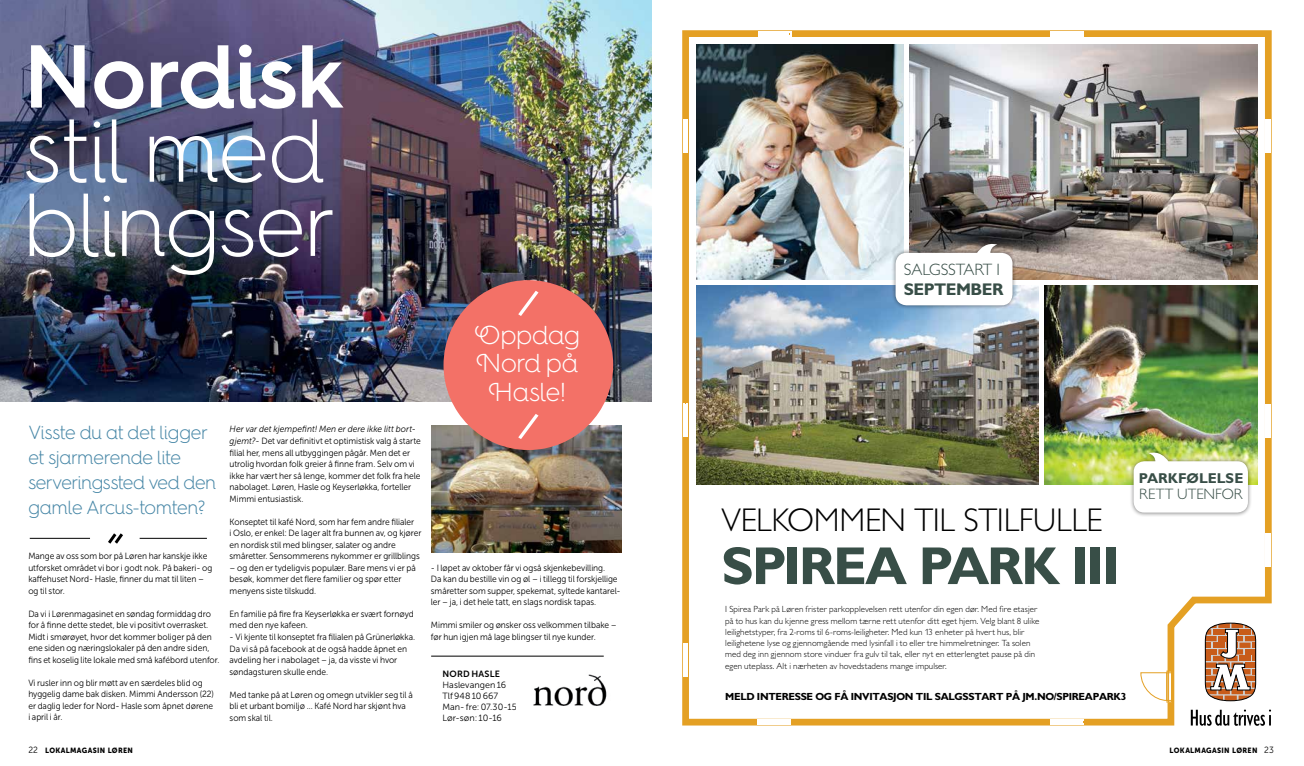
<style>
.page{position:relative;width:1304px;height:766px;background:#fff}
.page>*{position:absolute;margin:0;border:0;box-sizing:border-box;transform-origin:0 0}
.t1{font:300 89.3px/74.1px "Hurme Geometric Sans 4";color:#fff}
.t2{font:600 89.3px "Hurme Geometric Sans 4";color:#fff}
.t3{font:700 53.6px "Gill Sansfor JM";letter-spacing:-.035em;color:#384e47}
.t4{font:300 33px "Gill Sansfor JM";letter-spacing:-.01em;color:#000}
.t5{font:300 26px/28.5px "Hurme Geometric Sans 4";color:#fff;text-align:center}
.t6{font:300 19px/25px "Hurme Geometric Sans 4";letter-spacing:-.01em;color:#4686a6}
.t7{font:700 16.9px "Gill Sansfor JM";letter-spacing:-.03em;color:#384e47}
.t8{font:300 16.5px "Gill Sansfor JM";color:#384e47}
.t9{font:300 15.1px "Gill Sansfor JM";color:#384e47}
.t10{font:700 14.3px "Gill Sansfor JM";color:#384e47}
.t11{font:700 10.4px "Gill Sansfor JM";letter-spacing:-.03em;color:#000}
.t12{font:9px/11.5px "Museo Sans 300";color:#000;scale:.94 1}
.t13{font:9px/11px "Museo Sans 300";color:#000}
.t14{font:9px "Museo Sans 700";letter-spacing:.03em;color:#000}
.t15{font:300 8.9px/11.3px "Gill Sansfor JM";letter-spacing:.01em;color:#000}
.t16{font:7.5px "Museo Sans 900";letter-spacing:.045em;color:#000;scale:.94 1}
.s1{font-style:italic}
.s2{font-family:"Museo Sans 300";font-size:9px}
</style>
<div class="page">
<img style="left:431px;top:425px;width:191px;height:127px">
<img style="left:0;top:0;width:652px;height:402px">
<svg style="left:682px;top:30px;width:590px;height:696px"></svg>
<hr style="left:1269px;top:404px;width:2px;height:33px;background:#fff">
<hr style="left:1265px;top:404px;width:2px;height:33px;background:#fff">
<svg style="left:1268px;top:404px;width:1px;height:33px"></svg>
<svg style="left:1140px;top:671px;width:27px;height:30px"></svg>
<div style="left:1167px;top:670px;width:5px;height:32px;border:1px solid #e4a024"></div>
<div style="left:1167px;top:672px;width:5px;height:28px;border:1px solid #e4a024"></div>
<div style="left:1168px;top:670px;width:4px;height:32px;border:1px solid #e4a024"></div>
<hr style="left:1050px;top:722px;width:33px;height:2px;background:#fff">
<hr style="left:1050px;top:719px;width:33px;height:1px;background:#fff">
<svg style="left:1050px;top:721px;width:33px;height:1px"></svg>
<hr style="left:1050px;top:35px;width:34px;height:2px;background:#fff">
<hr style="left:1050px;top:31px;width:34px;height:2px;background:#fff">
<svg style="left:1050px;top:33px;width:34px;height:2px"></svg>
<hr style="left:757px;top:722px;width:34px;height:2px;background:#fff">
<hr style="left:757px;top:719px;width:34px;height:1px;background:#fff">
<svg style="left:757px;top:721px;width:34px;height:1px"></svg>
<hr style="left:758px;top:35px;width:33px;height:2px;background:#fff">
<hr style="left:758px;top:31px;width:33px;height:2px;background:#fff">
<svg style="left:758px;top:33px;width:33px;height:2px"></svg>
<hr style="left:687px;top:643px;width:1px;height:33px;background:#fff">
<hr style="left:683px;top:643px;width:1px;height:33px;background:#fff">
<svg style="left:685px;top:643px;width:1px;height:33px"></svg>
<hr style="left:687px;top:403px;width:1px;height:34px;background:#fff">
<hr style="left:683px;top:403px;width:1px;height:34px;background:#fff">
<svg style="left:685px;top:403px;width:1px;height:34px"></svg>
<hr style="left:1269px;top:120px;width:2px;height:33px;background:#fff">
<hr style="left:1265px;top:120px;width:2px;height:33px;background:#fff">
<svg style="left:1268px;top:120px;width:1px;height:33px"></svg>
<hr style="left:687px;top:120px;width:1px;height:33px;background:#fff">
<hr style="left:683px;top:120px;width:1px;height:33px;background:#fff">
<svg style="left:685px;top:120px;width:1px;height:33px"></svg>
<hr style="left:1269px;top:533px;width:2px;height:33px;background:#fff">
<hr style="left:1265px;top:533px;width:2px;height:33px;background:#fff">
<svg style="left:1268px;top:533px;width:1px;height:33px"></svg>
<svg style="left:1191px;top:618px;width:80px;height:107px"></svg>
<img style="left:697px;top:286px;width:341px;height:198px">
<img style="left:1044px;top:286px;width:213px;height:198px">
<img style="left:697px;top:44px;width:207px;height:235px">
<img style="left:910px;top:44px;width:347px;height:235px">
<div style="left:891px;top:239px;width:126px;height:70px;background:#000;opacity:.5"></div>
<svg style="left:896px;top:242px;width:116px;height:63px"></svg>
<div style="left:1129px;top:448px;width:123px;height:69px;background:#000;opacity:.5"></div>
<svg style="left:1134px;top:450px;width:114px;height:62px"></svg>
<svg style="left:444px;top:280px;width:169px;height:170px;background:#d56f69"></svg>
<svg style="left:108px;top:533px;width:15px;height:10px"></svg>
<hr style="left:30px;top:538px;width:60px;height:1px;background:#000">
<hr style="left:140px;top:538px;width:67px;height:1px;background:#000">
<hr style="left:431px;top:655px;width:173px;height:1px;background:#000">
<img style="left:533px;top:674px;width:74px;height:32px">
<h1 class="t2" style="left:24px;top:14px;width:321px">Nordisk</h1>
<h1 class="t1" style="left:24px;top:112px;width:313px">stil med blingser</h1>
<h3 class="t6" style="left:28px;top:419px;width:189px">Visste du at det ligger et sjarmerende lite serveringssted ved den gamle Arcus-tomten?</h3>
<p class="t12" style="left:28px;top:550px;width:197px">Mange av oss som bor på Løren har kanskje ikke utforsket området vi bor i godt nok. På bakeri- og kaffehuset Nord- Hasle, finner du mat til liten – og til stor.</p>
<p class="t12" style="left:28px;top:608px;width:205px">Da vi i Lørenmagasinet en søndag formiddag dro for å finne dette stedet, ble vi positivt overrasket.<br>Midt i smørøyet, hvor det kommer boliger på den ene siden og næringslokaler på den andre siden, fins et koselig lite lokale med små kafébord utenfor.</p>
<p class="t12" style="left:28px;top:677px;width:199px">Vi rusler inn og blir møtt av en særdeles blid og hyggelig dame bak disken. Mimmi Andersson (22) er daglig leder for Nord- Hasle som åpnet dørene i april i år.</p>
<h3 class="t5" style="left:474px;top:320px;width:107px">Oppdag<br>Nord på<br>Hasle!</h3>
<p class="t12" style="left:230px;top:423px;width:205px"><span class="s1">Her var det kjempefint! Men er dere ikke litt bort&shy;gjemt?</span>- Det var definitivt et optimistisk valg å starte filial her, mens all utbyggingen pågår. Men det er utrolig hvordan folk greier å finne fram. Selv om vi ikke har vært her så lenge, kommer det folk fra hele nabolaget. Løren, Hasle og Keyserløkka, forteller Mimmi entusiastisk.</p>
<p class="t12" style="left:230px;top:516px;width:206px">Konseptet til kafé Nord, som har fem andre filialer<br>i Oslo, er enkel: De lager alt fra bunnen av, og kjører en nordisk stil med blingser, salater og andre småretter. Sensommerens nykommer er grillblings</p>
<p class="t12" style="left:230px;top:562px;width:200px">– og den er tydeligvis populær. Bare mens vi er på besøk, kommer det flere familier og spør etter menyens siste tilskudd.</p>
<p class="t12" style="left:230px;top:608px;width:197px">En familie på fire fra Keyserløkka er svært fornøyd med den nye kafeen.</p>
<p class="t12" style="left:230px;top:631px;width:199px">- Vi kjente til konseptet fra filialen på Grünerløkka.<br>Da vi så på facebook at de også hadde åpnet en avdeling her i nabolaget – ja, da visste vi hvor søndagsturen skulle ende.</p>
<p class="t12" style="left:230px;top:688px;width:196px">Med tanke på at Løren og omegn utvikler seg til å bli et urbant bomiljø … Kafé Nord har skjønt hva som skal til.</p>
<p class="t12" style="left:431px;top:562px;width:203px">- I løpet av oktober får vi også skjenkebevilling.<br>Da kan du bestille vin og øl – i tillegg til forskjellige småretter som supper, spekemat, syltede kantarel&shy;ler – ja, i det hele tatt, en slags nordisk tapas.</p>
<p class="t12" style="left:431px;top:619px;width:199px">Mimmi smiler og ønsker oss velkommen tilbake – før hun igjen må lage blingser til nye kunder.</p>
<p class="t14" style="left:442px;top:668px;width:59px">NORD HASLE</p>
<p class="t13" style="left:442px;top:679px;width:76px">Haslevangen 16<br>Tlf 948 10 667<br>Man- fre: 07.30-15<br>Lør-søn: 10-16</p>
<h3 class="t8" style="left:904px;top:260px;width:98px">SALGSSTART I</h3>
<h3 class="t7" style="left:904px;top:278px;width:101px">SEPTEMBER</h3>
<h3 class="t4" style="left:721px;top:500px;width:383px">VELKOMMEN TIL STILFULLE</h3>
<h2 class="t3" style="left:721px;top:532px;width:399px">SPIREA PARK III</h2>
<p class="t15" style="left:725px;top:603px;width:316px">I Spirea Park på Løren frister parkopplevelsen rett utenfor din egen dør. Med fire etasjer på to hus kan du kjenne gress mellom tærne rett utenfor ditt eget hjem. Velg blant 8 ulike leilighetstyper, fra 2-roms til 6-roms-leiligheter. Med kun 13 enheter på hvert hus, blir leilighetene lyse og gjennomgående med lysinfall i to eller tre himmelretninger. Ta solen med deg inn gjennom store vinduer fra gulv til tak, eller nyt en etterlengtet pause på din egen uteplass. Alt i nærheten av hovedstadens mange impulser.</p>
<p class="t11" style="left:725px;top:690px;width:403px">MELD INTERESSE OG FÅ INVITASJON TIL SALGSSTART PÅ JM.NO/SPIREAPARK3</p>
<h3 class="t10" style="left:1139px;top:469px;width:106px">PARKFØLELSE</h3>
<h3 class="t9" style="left:1139px;top:485px;width:105px">RETT UTENFOR</h3>
<p class="t16" style="left:28px;top:745px;width:113px"><span class="s2">22</span> LOKALMAGASIN LØREN</p>
<p class="t16" style="left:1170px;top:745px;width:112px">LOKALMAGASIN LØREN <span class="s2">23</span></p>
</div>
